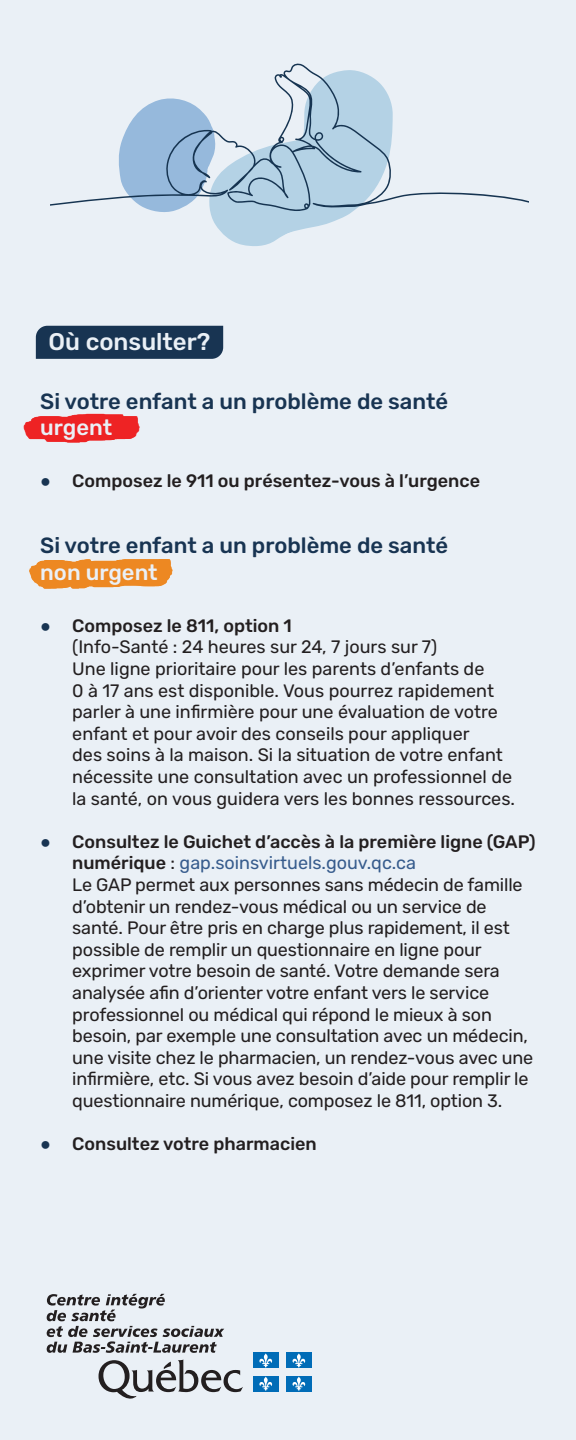
<style>
.page{position:relative;width:576px;height:1440px;background:#eaf0f6}
.page>*{position:absolute;margin:0;border:0;box-sizing:border-box;transform-origin:0 0}
.t1{font:500 24px "Rubik";color:#eaf0f6}
.t2{font:500 22px "Rubik";color:#183452}
.t3{font:500 22px "Rubik";color:#eaf0f6}
.t4{font:18px/21.6px "Rubik";letter-spacing:-.01em;color:#231f20}
.t5{font:500 18px "Rubik";color:#231f20}
.s1{font-family:"Arial";font-weight:400;color:#183452}
.s2{font-family:"Arial";color:#183452}
.s3{font-weight:500}
.s4{color:#375c8d}
</style>
<div class="page">
<img style="left:29px;top:559px;width:144px;height:30px">
<svg style="left:99px;top:1360px;width:144px;height:39px"></svg>
<svg style="left:47px;top:1294px;width:177px;height:59px"></svg>
<div style="left:253px;top:1353px;width:26px;height:15px;background:#006cb7"></div>
<svg style="left:259px;top:1353px;width:14px;height:15px"></svg>
<div style="left:286px;top:1353px;width:26px;height:15px;background:#006cb7"></div>
<svg style="left:292px;top:1353px;width:14px;height:15px"></svg>
<div style="left:253px;top:1376px;width:26px;height:16px;background:#006cb7"></div>
<svg style="left:259px;top:1377px;width:14px;height:14px"></svg>
<div style="left:286px;top:1376px;width:26px;height:16px;background:#006cb7"></div>
<svg style="left:292px;top:1377px;width:14px;height:14px"></svg>
<svg style="left:155px;top:211px;width:198px;height:35px"></svg>
<svg style="left:50px;top:63px;width:478px;height:148px"></svg>
<div style="left:36px;top:326px;width:187px;height:33px;background:#183452"></div>
<img style="left:23px;top:413px;width:117px;height:30px">
<h1 class="t1" style="left:49px;top:328px;width:163px">Où consulter?</h1>
<p class="t2" style="left:40px;top:388px;width:409px">Si votre enfant a un problème de santé</p>
<p class="t3" style="left:40px;top:415px;width:73px">urgent</p>
<p class="t5" style="left:40px;top:471px;width:441px"><span class="s1">●</span> Composez le 911 ou présentez-vous à l’urgence</p>
<p class="t2" style="left:40px;top:533px;width:409px">Si votre enfant a un problème de santé</p>
<p class="t3" style="left:40px;top:559px;width:119px">non urgent</p>
<p class="t4" style="left:72px;top:615px;width:444px;text-indent:-32px"><span class="s2">●</span> <span class="s3">Composez le 811, option 1<br></span>(Info-Santé : 24 heures sur 24, 7 jours sur 7)<br>Une ligne prioritaire pour les parents d’enfants de<br>0 à 17 ans est disponible. Vous pourrez rapidement parler à une infirmière pour une évaluation de votre enfant et pour avoir des conseils pour appliquer<br>des soins à la maison. Si la situation de votre enfant nécessite une consultation avec un professionnel de la santé, on vous guidera vers les bonnes ressources.</p>
<p class="t4" style="left:72px;top:831px;width:465px;text-indent:-32px"><span class="s2">●</span> <span class="s3">Consultez le Guichet d’accès à la première ligne (GAP) numérique</span> : <span class="s4">gap.soinsvirtuels.gouv.qc.ca<br></span>Le GAP permet aux personnes sans médecin de famille d’obtenir un rendez-vous médical ou un service de santé. Pour être pris en charge plus rapidement, il est possible de remplir un questionnaire en ligne pour exprimer votre besoin de santé. Votre demande sera analysée afin d’orienter votre enfant vers le service professionnel ou médical qui répond le mieux à son besoin, par exemple une consultation avec un médecin, une visite chez le pharmacien, un rendez-vous avec une infirmière, etc. Si vous avez besoin d’aide pour remplir le questionnaire numérique, composez le 811, option 3.</p>
<p class="t5" style="left:40px;top:1134px;width:278px"><span class="s1">●</span> Consultez votre pharmacien</p>
</div>
